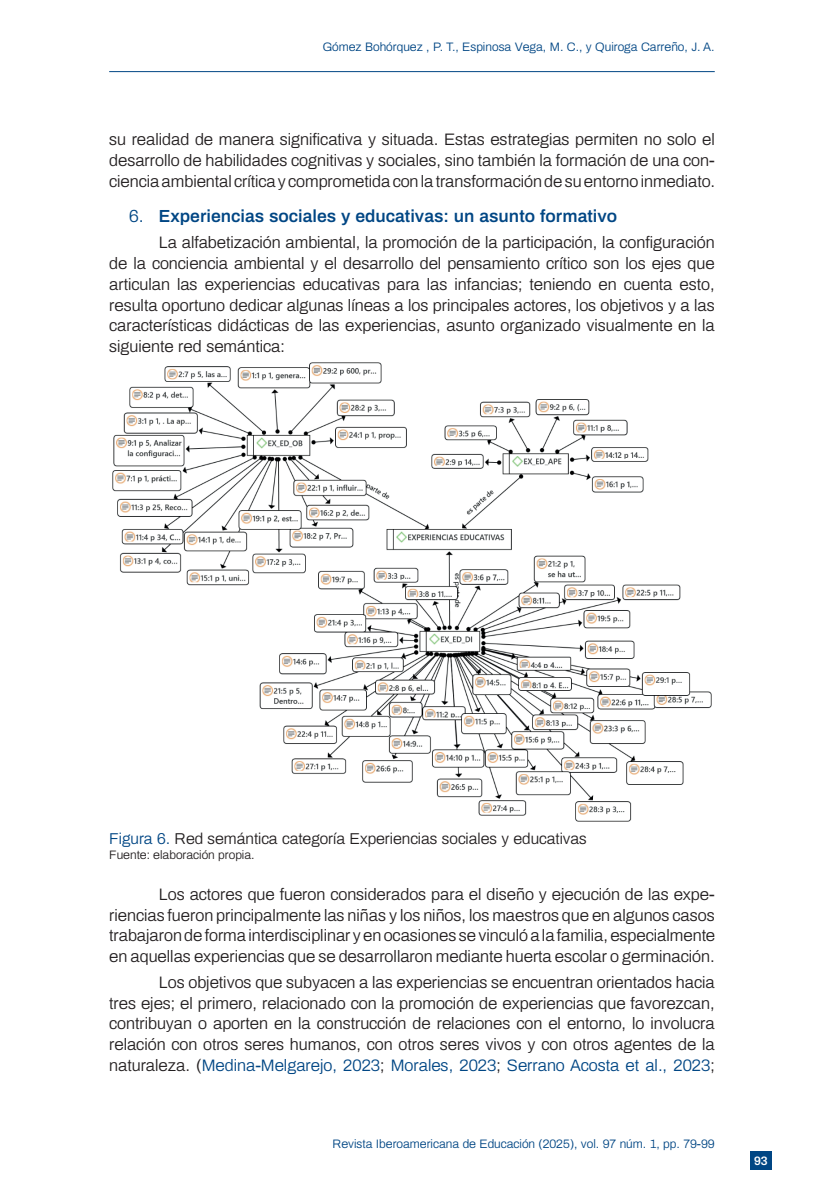
<style>
.page{position:relative;width:819px;height:1191px;background:#fff}
.page>*{position:absolute;margin:0;border:0;box-sizing:border-box;transform-origin:0 0}
.t1{font:600 17.5px "Archivo";color:#004684}
.t2{font:300 16.62px/20.8px "Archivo";color:#231f20;text-align:justify}
.t3{font:300 15.75px "Archivo";color:#231f20}
.t4{font:300 12.25px "Archivo";color:#004684}
.t5{font:300 12.25px "Archivo";color:#231f20}
.t6{font:600 12.25px "Archivo";color:#fff}
.s1{font-weight:300}
.s2{color:#004684}
</style>
<div class="page">
<hr style="left:109px;top:71px;width:605px;height:1px;background:#004684">
<img style="left:112px;top:362px;width:600px;height:460px">
<div style="left:750px;top:1151px;width:21px;height:19px;background:#004684"></div>
<p class="t4" style="left:322px;top:38px;width:393px">Gómez Bohórquez , P. T., Espinosa Vega, M. C., y Quiroga Carreño, J. A.</p>
<p class="t2" style="left:109px;top:128px;width:607px">su realidad de manera significativa y situada. Estas estrategias permiten no solo el desarrollo de habilidades cognitivas y sociales, sino también la formación de una con&shy;ciencia ambiental crítica y comprometida con la transformación de su entorno inmediato.</p>
<p class="t1" style="left:129px;top:203px;width:489px"><span class="s1">6.</span> Experiencias sociales y educativas: un asunto formativo</p>
<p class="t2" style="left:109px;top:231px;width:607px;text-indent:50px">La alfabetización ambiental, la promoción de la participación, la configuración de la conciencia ambiental y el desarrollo del pensamiento crítico son los ejes que articulan las experiencias educativas para las infancias; teniendo en cuenta esto, resulta oportuno dedicar algunas líneas a los principales actores, los objetivos y a las características didácticas de las experiencias, asunto organizado visualmente en la siguiente red semántica:</p>
<p class="t3" style="left:109px;top:827px;width:479px"><span class="s2">Figura 6.</span> Red semántica categoría Experiencias sociales y educativas</p>
<p class="t5" style="left:109px;top:846px;width:147px">Fuente: elaboración propia.</p>
<p class="t2" style="left:109px;top:882px;width:607px;text-indent:50px">Los actores que fueron considerados para el diseño y ejecución de las expe&shy;riencias fueron principalmente las niñas y los niños, los maestros que en algunos casos trabajaron de forma interdisciplinar y en ocasiones se vinculó a la familia, especialmente en aquellas experiencias que se desarrollaron mediante huerta escolar o germinación.</p>
<p class="t2" style="left:109px;top:970px;width:607px;text-indent:50px">Los objetivos que subyacen a las experiencias se encuentran orientados hacia tres ejes; el primero, relacionado con la promoción de experiencias que favorezcan, contribuyan o aporten en la construcción de relaciones con el entorno, lo involucra relación con otros seres humanos, con otros seres vivos y con otros agentes de la naturaleza. (<span class="s2">Medina-Melgarejo, 2023</span>; <span class="s2">Morales, 2023</span>; <span class="s2">Serrano Acosta et al., 2023</span>;</p>
<p class="t4" style="left:332px;top:1135px;width:383px">Revista Iberoamericana de Educación (2025), vol. 97 núm. 1, pp. 79-99</p>
<p class="t6" style="left:754px;top:1152px;width:15px">93</p>
</div>
